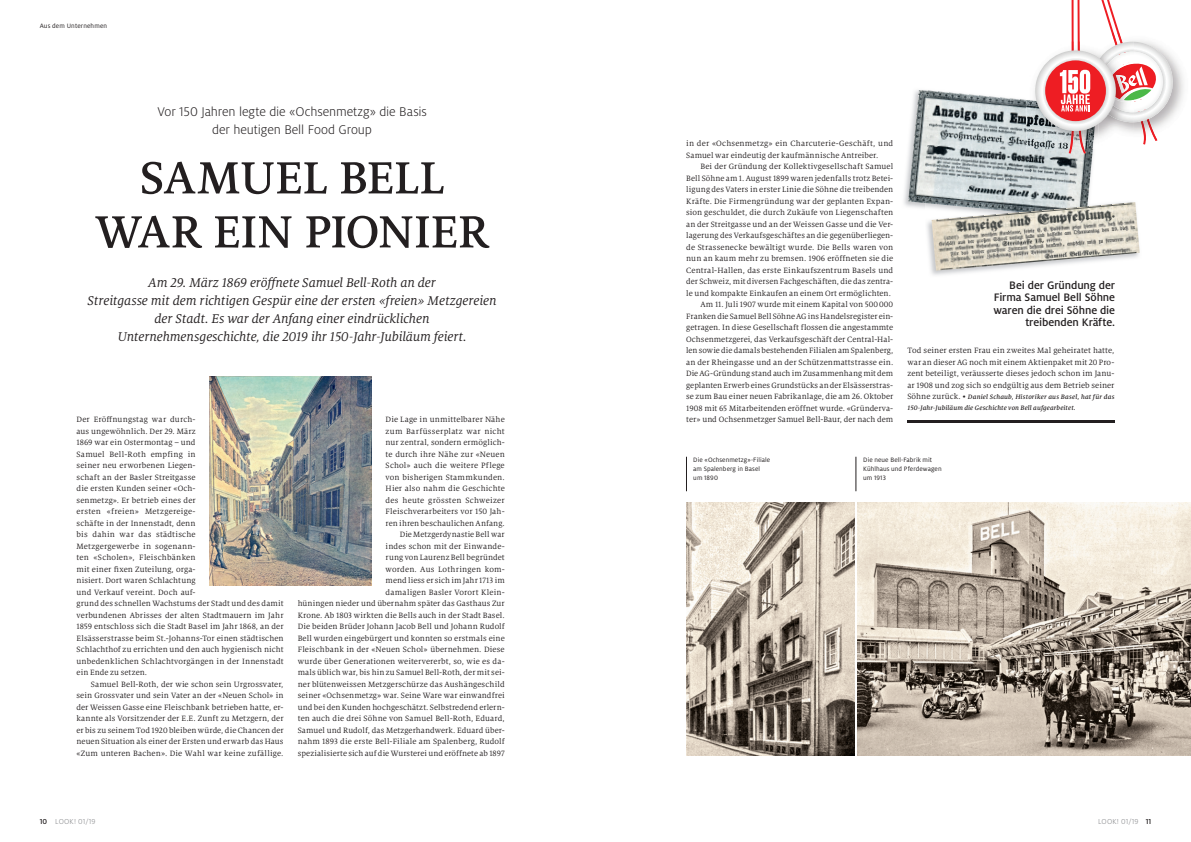
<style>
.page{position:relative;width:1191px;height:842px;background:#fff}
.page>*{position:absolute;margin:0;border:0;box-sizing:border-box;transform-origin:0 0}
.t1{font:500 50px/54px "Milo Serif Pro";letter-spacing:-.01em;color:#231f20;text-align:center}
.t2{font:italic 14px/18px "Milo Serif Pro";letter-spacing:-.01em;color:#231f20;text-align:center}
.t3{font:300 14px/18px "Milo Pro";letter-spacing:-.01em;color:#231f20;text-align:center}
.t4{font:500 12px/12.5px "Milo Pro";letter-spacing:-.01em;color:#231f20;text-align:right}
.t5{font:8.5px/11.5px "Milo Serif Pro";letter-spacing:.01em;color:#231f20}
.t6{font:300 8px "Milo Pro";letter-spacing:.025em;color:#808285}
.t7{font:7px/9px "Milo Pro";letter-spacing:.01em;color:#231f20}
.t8{font:italic 500 7px/10.5px "Milo Serif Pro";letter-spacing:.015em;color:#231f20}
.s1{font-weight:500;color:#231f20}
.s2{font-weight:400;font-style:normal;font-size:8.5px}
</style>
<div class="page">
<img style="left:210px;top:376px;width:161px;height:209px">
<img style="left:904px;top:154px;width:189px;height:54px">
<img style="left:908px;top:90px;width:184px;height:113px">
<img style="left:927px;top:225px;width:213px;height:50px">
<img style="left:925px;top:200px;width:162px;height:8px">
<img style="left:931px;top:202px;width:208px;height:69px">
<img style="left:1026px;top:83px;width:10px;height:17px">
<img style="left:1026px;top:100px;width:33px;height:49px">
<svg style="left:1035px;top:50px;width:80px;height:81px"></svg>
<div style="left:1045px;top:60px;width:61px;height:61px;background:#ee1d23;border-radius:50%"></div>
<svg style="left:1059px;top:0;width:114px;height:154px"></svg>
<img style="left:686px;top:503px;width:169px;height:253px">
<img style="left:857px;top:503px;width:334px;height:253px">
<hr style="left:907px;top:420px;width:207px;height:2px;background:#231f20">
<hr style="left:686px;top:457px;width:1px;height:34px;background:#231f20">
<hr style="left:855px;top:457px;width:1px;height:34px;background:#231f20">
<p class="t7" style="left:40px;top:22px;width:69px">Aus dem Unternehmen</p>
<h2 class="t3" style="left:157px;top:103px;width:271px">Vor 150 Jahren legte die «Ochsenmetzg» die Basis der heutigen Bell Food Group</h2>
<h1 class="t1" style="left:95px;top:151px;width:395px">SAMUEL BELL<br>WAR EIN PIONIER</h1>
<p class="t2" style="left:88px;top:273px;width:410px">Am 29. März 1869 eröffnete Samuel Bell-Roth an der<br>Streitgasse mit dem richtigen Gespür eine der ersten «freien» Metzgereien der Stadt. Es war der Anfang einer eindrücklichen Unternehmensgeschichte, die 2019 ihr 150-Jahr-Jubiläum feiert.</p>
<p class="t5" style="left:77px;top:414px;width:208px">Der Eröffnungstag war durch-<br>aus ungewöhnlich. Der 29. März<br>1869 war ein Ostermontag – und<br>Samuel Bell-Roth empfing in<br>seiner neu erworbenen Liegen-<br>schaft an der Basler Streitgasse<br>die ersten Kunden seiner «Och-<br>senmetzg». Er betrieb eines der<br>ersten «freien» Metzgereige-<br>schäfte in der Innenstadt, denn<br>bis dahin war das städtische<br>Metzgergewerbe in sogenann-<br>ten «Scholen», Fleischbänken<br>mit einer fixen Zuteilung, orga-<br>nisiert. Dort waren Schlachtung<br>und Verkauf vereint. Doch auf-<br>grund des schnellen Wachstums der Stadt und des damit verbundenen Abrisses der alten Stadtmauern im Jahr 1859 entschloss sich die Stadt Basel im Jahr 1868, an der Elsässerstrasse beim St.-Johanns-Tor einen städtischen Schlachthof zu errichten und den auch hygienisch nicht unbedenklichen Schlachtvorgängen in der Innenstadt ein Ende zu setzen.</p>
<p class="t5" style="left:77px;top:678px;width:208px;text-align:justify;text-indent:14px">Samuel Bell-Roth, der wie schon sein Urgrossvater, sein Grossvater und sein Vater an der «Neuen Schol» in der Weissen Gasse eine Fleischbank betrieben hatte, er&shy;kannte als Vorsitzender der E.E. Zunft zu Metzgern, der er bis zu seinem Tod 1920 bleiben würde, die Chancen der neuen Situation als einer der Ersten und erwarb das Haus «Zum unteren Bachen». Die Wahl war keine zufällige.</p>
<p class="t5" style="left:298px;top:414px;width:208px;text-align:right">Die Lage in unmittelbarer Nähe<br>zum Barfüsserplatz war nicht<br>nur zentral, sondern ermöglich-<br>te durch ihre Nähe zur «Neuen<br>Schol» auch die weitere Pflege<br>von bisherigen Stammkunden.<br>Hier also nahm die Geschichte<br>des heute grössten Schweizer<br>Fleischverarbeiters vor 150 Jah-<br>ren ihren beschaulichen Anfang.<br>Die Metzgerdynastie Bell war<br>indes schon mit der Einwande-<br>rung von Laurenz Bell begründet<br>worden. Aus Lothringen kom-<br>mend liess er sich im Jahr 1713 im<br>damaligen Basler Vorort Klein-<br>hüningen nieder und übernahm später das Gasthaus Zur Krone. Ab 1803 wirkten die Bells auch in der Stadt Basel.<br>Die beiden Brüder Johann Jacob Bell und Johann Rudolf Bell wurden eingebürgert und konnten so erstmals eine Fleischbank in der «Neuen Schol» übernehmen. Diese wurde über Generationen weitervererbt, so, wie es da&shy;mals üblich war, bis hin zu Samuel Bell-Roth, der mit sei&shy;ner blütenweissen Metzgerschürze das Aushängeschild seiner «Ochsenmetzg» war. Seine Ware war einwandfrei und bei den Kunden hochgeschätzt. Selbstredend erlern&shy;ten auch die drei Söhne von Samuel Bell-Roth, Eduard, Samuel und Rudolf, das Metzgerhandwerk. Eduard über&shy;nahm 1893 die erste Bell-Filiale am Spalenberg, Rudolf spezialisierte sich auf die Wursterei und eröffnete ab 1897</p>
<p class="t6" style="left:40px;top:817px;width:57px"><span class="s1">10</span> LOOK! 01/19</p>
<p class="t5" style="left:686px;top:138px;width:208px">in der «Ochsenmetzg» ein Charcuterie-Geschäft, und<br>Samuel war eindeutig der kaufmännische Antreiber.</p>
<p class="t5" style="left:686px;top:161px;width:208px;text-align:right">Bei der Gründung der Kollektivgesellschaft Samuel Bell Söhne am 1. August 1899 waren jedenfalls trotz Betei&shy;ligung des Vaters in erster Linie die Söhne die treibenden Kräfte. Die Firmengründung war der geplanten Expan&shy;sion geschuldet, die durch Zukäufe von Liegenschaften an der Streitgasse und an der Weissen Gasse und die Ver&shy;lagerung des Verkaufsgeschäftes an die gegenüberliegen&shy;de Strassenecke bewältigt wurde. Die Bells waren von nun an kaum mehr zu bremsen. 1906 eröffneten sie die Central-Hallen, das erste Einkaufszentrum Basels und der Schweiz, mit diversen Fachgeschäften, die das zentra&shy;le und kompakte Einkaufen an einem Ort ermöglichten.<br>Am 11. Juli 1907 wurde mit einem Kapital von 500 000<br>Franken die Samuel Bell Söhne AG ins Handelsregister ein&shy;getragen. In diese Gesellschaft flossen die angestammte Ochsenmetzgerei, das Verkaufsgeschäft der Central-Hal&shy;len sowie die damals bestehenden Filialen am Spalenberg, an der Rheingasse und an der Schützenmattstrasse ein.<br>Die AG-Gründung stand auch im Zusammenhang mit dem geplanten Erwerb eines Grundstücks an der Elsässer stras&shy;se zum Bau einer neuen Fabrikanlage, die am 26. Oktober 1908 mit 65 Mitarbeitenden eröffnet wurde. «Gründerva&shy;ter» und Ochsenmetzger Samuel Bell-Baur, der nach dem</p>
<h3 class="t4" style="left:993px;top:279px;width:123px">Bei der Gründung der<br>Firma Samuel Bell Söhne waren die drei Söhne die treibenden Kräfte.</h3>
<p class="t5" style="left:907px;top:345px;width:208px;text-align:justify">Tod seiner ersten Frau ein zweites Mal geheiratet hatte, war an dieser AG noch mit einem Aktienpaket mit 20 Pro&shy;zent beteiligt, veräusserte dieses jedoch schon im Janu&shy;ar 1908 und zog sich so endgültig aus dem Betrieb seiner</p>
<p class="t8" style="left:907px;top:392px;width:208px"><span class="s2">Söhne zurück. •</span> Daniel Schaub, Historiker aus Basel, hat für das<br>150-Jahr-Jubiläum die Geschichte von Bell aufgearbeitet.</p>
<p class="t7" style="left:693px;top:456px;width:78px">Die «Ochsenmetzg»-Filiale am Spalenberg in Basel um 1890</p>
<p class="t7" style="left:863px;top:456px;width:80px">Die neue Bell-Fabrik mit<br>Kü hlhaus und Pferdewagen um 1913</p>
<p class="t6" style="left:1098px;top:817px;width:55px">LOOK! 01/19 <span class="s1">11</span></p>
</div>
